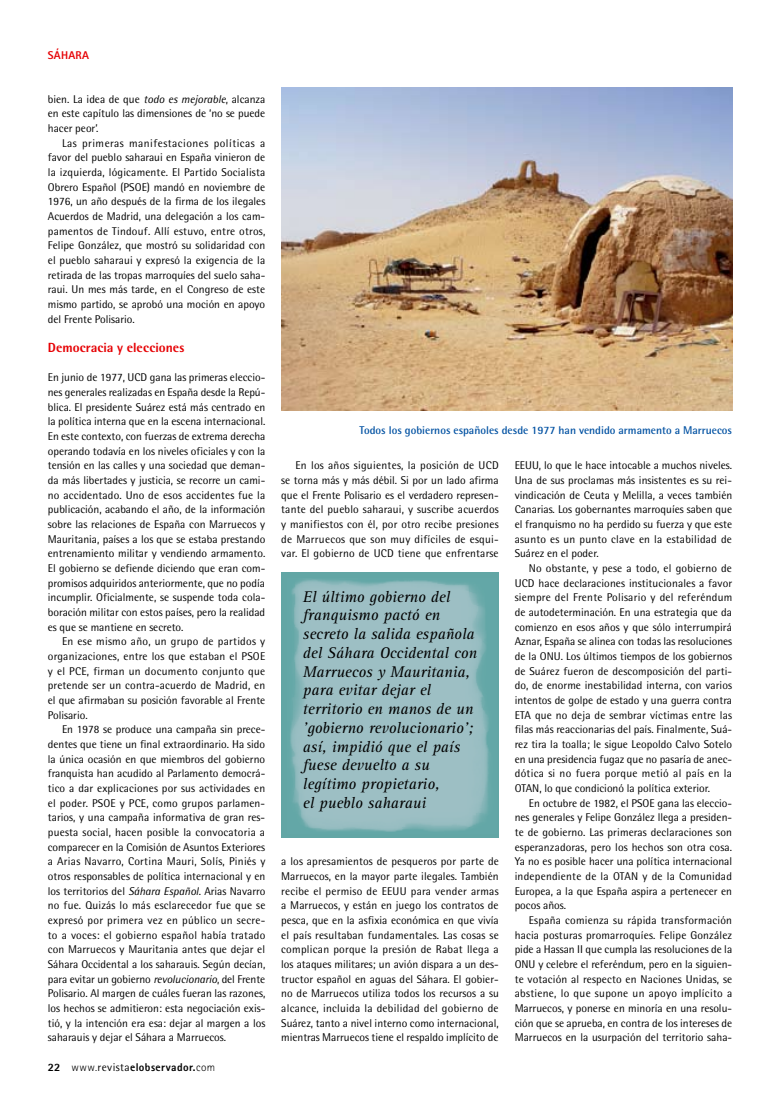
<style>
.page{position:relative;width:780px;height:1099px;background:#fff}
.page>*{position:absolute;margin:0;border:0;box-sizing:border-box;transform-origin:0 0}
.t1{font:italic 16px/18.8px "Rotis Serif";color:#000}
.t2{font:800 13.25px "Rotis Semi Sans";letter-spacing:.005em;color:#e60004}
.t3{font:11.25px/14.6px "Rotis Semi Sans";color:#000;text-align:justify}
.t4{font:11.25px/14.6px "Rotis Semi Sans";letter-spacing:.02em;color:#000}
.t5{font:700 11.25px "Rotis Semi Sans";color:#0051a2}
.t6{font:800 11.25px "Rotis Sans Serif";color:#000}
.t7{font:800 11.25px "Rotis Sans Serif";letter-spacing:.02em;color:#e60004}
.s1{font-style:italic}
.s2{font-weight:300}
.s3{font-family:"Rotis Semi Sans";font-weight:400}
</style>
<div class="page">
<img style="left:281px;top:88px;width:451px;height:322px">
<div style="left:281px;top:572px;width:217px;height:265px;background:#62a6a5"></div>
<img style="left:290px;top:579px;width:199px;height:253px">
<p class="t7" style="left:48px;top:48px;width:43px">SÁHARA</p>
<p class="t3" style="left:48px;top:91px;width:219px">bien. La idea de que <span class="s1">todo es mejorable</span>, alcanza en este capítulo las dimensiones de ‘no se puede hacer peor’.</p>
<p class="t3" style="left:48px;top:135px;width:219px;text-indent:14px">Las primeras manifestaciones políticas a favor del pueblo saharaui en España vinieron de la izquierda, lógicamente. El Partido Socialista Obrero Español (PSOE) mandó en noviembre de 1976, un año después de la firma de los ilegales Acuerdos de Madrid, una delegación a los cam&shy;pamentos de Tindouf. Allí estuvo, entre otros, Felipe González, que mostró su solidaridad con el pueblo saharaui y expresó la exigencia de la retirada de las tropas marroquíes del suelo saha&shy;raui. Un mes más tarde, en el Congreso de este mismo partido, se aprobó una moción en apoyo del Frente Polisario.</p>
<p class="t2" style="left:48px;top:339px;width:138px">Democracia y elecciones</p>
<p class="t3" style="left:48px;top:370px;width:219px">En junio de 1977, UCD gana las primeras eleccio&shy;nes generales realizadas en España desde la Repú&shy;blica. El presidente Suárez está más centrado en la política interna que en la escena internacional.<br>En este contexto, con fuerzas de extrema derecha operando todavía en los niveles oficiales y con la tensión en las calles y una sociedad que deman&shy;da más libertades y justicia, se recorre un cami&shy;no accidentado. Uno de esos accidentes fue la publicación, acabando el año, de la información sobre las relaciones de España con Marruecos y Mauritania, países a los que se estaba prestando entrenamiento militar y vendiendo armamento.<br>El gobierno se defiende diciendo que eran com&shy;promisos adquiridos anteriormente, que no podía incumplir. Oficialmente, se suspende toda cola&shy;boración militar con estos países, pero la realidad es que se mantiene en secreto.</p>
<p class="t4" style="left:48px;top:634px;width:219px;text-indent:14px">En ese mismo año, un grupo de partidos y organizaciones, entre los que estaban el PSOE<br>y el PCE, firman un documento conjunto que pretende ser un contra-acuerdo de Madrid, en el que afirmaban su posición favorable al Frente Polisario.</p>
<p class="t3" style="left:48px;top:722px;width:219px;text-indent:14px">En 1978 se produce una campaña sin prece&shy;dentes que tiene un final extraordinario. Ha sido la única ocasión en que miembros del gobierno franquista han acudido al Parlamento democrá&shy;tico a dar explicaciones por sus actividades en el poder. PSOE</p>
<p class="t3" style="left:48px;top:795px;width:219px;text-indent:72px">y PCE, como grupos parlamen&shy;tarios, y una campaña informativa de gran res&shy;puesta social, hacen posible la convocatoria a comparecer en la Comisión de Asuntos Exteriores a Arias Navarro, Cortina Mauri, Solís, Piniés y otros responsables de política internacional y en los territorios del <span class="s1">Sáhara Español</span>. Arias N avarro no fue. Quizás lo más esclarecedor fue que se expresó por primera vez en público un secre&shy;to a voces: el gobierno español había tratado con Marruecos y Mauritania antes que dejar el Sáhara Occidental a los saharauis. Según decían, para evitar un gobierno <span class="s1">revolucionario</span>, del Frente Polisario. Al margen de cuáles fueran las razones, los hechos se admitieron: esta negociación exis&shy;tió, y la intención era esa: dejar al margen a los saharauis y dejar el Sáhara a Marruecos.</p>
<p class="t6" style="left:48px;top:1059px;width:169px">22 <span class="s2">www.</span><span class="s3">revista</span>elobservador.<span class="s2">com</span></p>
<p class="t5" style="left:359px;top:423px;width:374px">Todos los gobiernos españoles desde 1977 han vendido armamento a Marruecos</p>
<p class="t3" style="left:281px;top:458px;width:219px;text-align:left;text-indent:14px">En los años siguientes, la posición de UCD se torna más y más débil. Si por un lado afirma que el Frente Polisario es el verdadero represen&shy;tante del pueblo saharaui, y suscribe acuerdos y manifiestos con él, por otro recibe presiones de Marruecos que son muy difíciles de esqui&shy;var. El gobierno de UCD tiene que enfrentarse</p>
<p class="t1" style="left:303px;top:587px;width:176px">El último gobierno del franquismo pactó en secreto la salida española del Sáhara Occidental con<br>Marruecos y Mauritania, para evitar dejar el territorio en manos de un 'gobierno revolucionario'; así, impidió que el país fuese devuelto a su legítimo propietario,<br>el pueblo saharaui</p>
<p class="t3" style="left:281px;top:854px;width:219px">a los apresamientos de pesqueros por parte de Marruecos, en la mayor parte ilegales. También recibe el permiso de EEUU para vender armas a Marruecos, y están en juego los contratos de pesca, que en la asfixia económica en que vivía el país resultaban fundamentales. Las cosas se complican porque la presión de Rabat llega a los ataques militares; un avión dispara a un des&shy;tructor español en aguas del Sáhara. El gobier&shy;no de Marruecos utiliza todos los recursos a su alcance, incluida la debilidad del gobierno de Suárez, tanto a nivel interno como internacional, mientras Marruecos tiene el respaldo implícito de</p>
<p class="t3" style="left:514px;top:458px;width:219px">EEUU, lo que le hace intocable a muchos niveles.<br>Una de sus proclamas más insistentes es su rei&shy;vindicación de Ceuta y Melilla, a veces también Canarias. Los gobernantes marroquíes saben que el franquismo no ha perdido su fuerza y que este asunto es un punto clave en la estabilidad de Suárez en el poder.</p>
<p class="t3" style="left:514px;top:561px;width:219px;text-indent:14px">No obstante, y pese a todo, el gobierno de UCD hace declaraciones institucionales a favor siempre del Frente Polisario y del referéndum de autodeterminación. En una estrategia que da comienzo en esos años y que sólo interrumpirá Aznar, España se alinea con todas las resoluciones de la ON U. Los últimos tiempos de los gobiernos de Suárez fueron de descomposición del parti&shy;do, de enorme inestabilidad interna, con varios intentos de golpe de estado y una guerra contra ETA</p>
<p class="t3" style="left:514px;top:707px;width:219px;text-indent:20px">que no deja de sembrar víctimas entre las filas más reaccionarias del país. Finalmente, Suá&shy;rez tira la toalla; le sigue Leopoldo Calvo Sotelo en una presidencia fugaz que no pasaría de anec&shy;dótica si no fuera porque metió al país en la OTAN</p>
<p class="t3" style="left:529px;top:780px;width:183px;text-indent:10px">, lo que condicionó la política exterior.<br>En octubre de 1982, el PSOE</p>
<p class="t3" style="left:514px;top:795px;width:219px;text-indent:143px">gana las eleccio&shy;nes generales y Felipe González llega a presiden&shy;te de gobierno. Las primeras declaraciones son esperanzadoras, pero los hechos son otra cosa.<br>Ya no es posible hacer una política internacional independiente de la OTAN</p>
<p class="t3" style="left:514px;top:868px;width:219px;text-indent:128px">y de la Comunidad Europea, a la que España aspira a pertenecer en pocos años.</p>
<p class="t3" style="left:514px;top:912px;width:219px;text-indent:14px">España comienza su rápida transformación hacia posturas promarroquíes. Felipe González pide a Hassan II que cumpla las resoluciones de la ON U y celebre el referéndum, pero en la siguien&shy;te votación al respecto en Naciones Unidas, se abstiene, lo que supone un apoyo implícito a Marruecos, y ponerse en minoría en una resolu&shy;ción que se aprueba, en contra de los intereses de Marruecos en la usurpación del territorio saha-</p>
</div>
